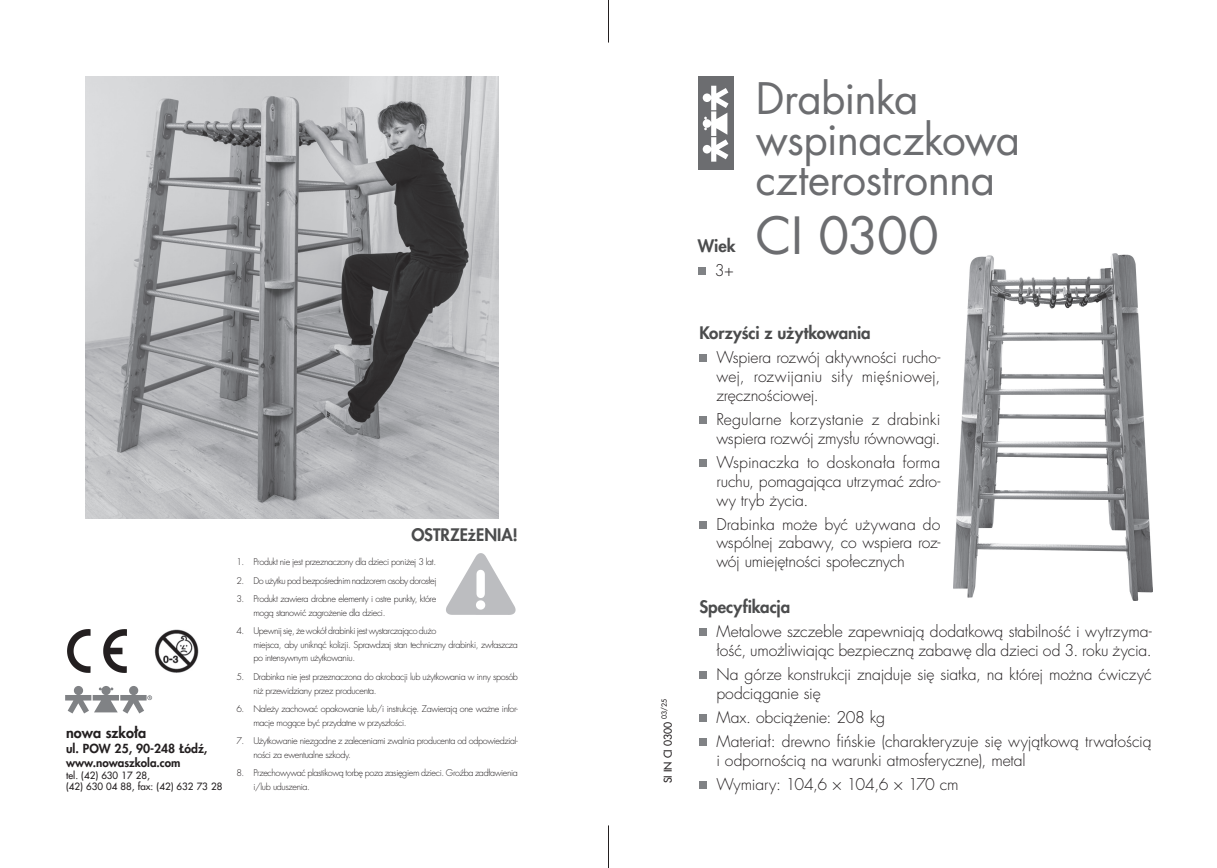
<style>
.page{position:relative;width:1217px;height:868px;background:#fff}
.page>*{position:absolute;margin:0;border:0;box-sizing:border-box;transform-origin:0 0}
.Number{font:49.95px "Futura LTS Book";letter-spacing:-.02em;color:#6c6d70}
.Name1{font:42.3px/40.5px "Futura LTS Book";letter-spacing:-.02em;color:#6c6d70}
.Point{font:800 16.8px "Futura LTS";letter-spacing:-.005em;color:#4b4c4d}
.Point-2{font:300 15.75px/18.9px "Futura LTS";letter-spacing:-.005em;color:#231f20}
.t1{font:800 14.4px "Futura LTS";color:#231f20}
.t2{font:800 12.15px "Futura LTS";color:#231f20}
.t3{font:800 11.55px "Futura LTS";color:#231f20}
.t4{font:10.5px "Futura LTS";color:#231f20}
.t5{font:9.75px/11.7px "Futura LTS";color:#231f20}
.Point-3{font:300 9px/13.5px "Futura LTS";letter-spacing:-.04em;color:#231f20}
.t6{font:6.9px "Futura LTS";color:#231f20}
</style>
<div class="page">
<img style="left:953px;top:253px;width:199px;height:347px">
<div style="left:699px;top:354px;width:7px;height:7px;background:#808285"></div>
<div style="left:699px;top:416px;width:7px;height:7px;background:#808285"></div>
<div style="left:699px;top:459px;width:7px;height:7px;background:#808285"></div>
<div style="left:699px;top:521px;width:7px;height:7px;background:#808285"></div>
<div style="left:699px;top:628px;width:7px;height:7px;background:#808285"></div>
<div style="left:699px;top:671px;width:7px;height:7px;background:#808285"></div>
<div style="left:699px;top:714px;width:7px;height:7px;background:#808285"></div>
<div style="left:699px;top:738px;width:7px;height:7px;background:#808285"></div>
<div style="left:699px;top:781px;width:7px;height:7px;background:#808285"></div>
<div style="left:697px;top:77px;width:36px;height:93px;background:#6c6d70"></div>
<svg style="left:702px;top:86px;width:26px;height:76px"></svg>
<img style="left:67px;top:629px;width:59px;height:43px">
<img style="left:446px;top:553px;width:70px;height:62px">
<svg style="left:65px;top:686px;width:87px;height:27px"></svg>
<div style="left:697px;top:267px;width:8px;height:7px;background:#808285"></div>
<img style="left:154px;top:629px;width:45px;height:44px">
<hr style="left:608px;top:0;width:1px;height:43px;background:#231f20">
<hr style="left:608px;top:825px;width:1px;height:42px;background:#231f20">
<img style="left:85px;top:77px;width:414px;height:441px">
<p class="t1" style="left:66px;top:723px;width:82px">nowa szko³a</p>
<p class="t2" style="left:66px;top:740px;width:143px">ul. POW 25, 90-248 £ódŸ,</p>
<p class="t3" style="left:66px;top:754px;width:116px">www.nowaszkola.com</p>
<p class="t5" style="left:66px;top:769px;width:158px">tel. (42) 630 17 28,<br>(42) 630 04 88, fax: (42) 632 73 28</p>
<p class="Point" style="left:411px;top:523px;width:108px">OSTRZE¿ENIA!</p>
<p class="Point-3" style="left:236px;top:555px;width:201px">1. Produkt nie jest przeznaczony dla dzieci poniżej 3 lat.</p>
<p class="Point-3" style="left:236px;top:573px;width:201px">2. Do użytku pod bezpośrednim nadzorem osoby dorosłej</p>
<p class="Point-3" style="left:253px;top:592px;width:184px;text-indent:-17px">3. Produkt zawiera drobne elementy i ostre punkty, które mogą stanowić zagrożenie dla dzieci.</p>
<p class="Point-3" style="left:253px;top:624px;width:266px;text-indent:-17px">4. Upewnij się, że wokół drabinki jest wystarczająco dużo<br>miejsca, aby uniknąć kolizji. Sprawdzaj stan techniczny drabinki, zwłaszcza po intensywnym użytkowaniu.</p>
<p class="Point-3" style="left:253px;top:670px;width:266px;text-indent:-17px">5. Drabinka nie jest przeznaczona do akrobacji lub użytkowania w inny sposób niż przewidziany przez producenta.</p>
<p class="Point-3" style="left:253px;top:702px;width:266px;text-indent:-17px">6. Należy zachować opakowanie lub/i instrukcję. Zawierają one ważne infor&shy;macje mogące być przydatne w przyszłości.</p>
<p class="Point-3" style="left:253px;top:734px;width:266px;text-indent:-17px">7. Użytkowanie niezgodne z zaleceniami zwalnia producenta od odpowiedzial&shy;ności za ewentualne szkody.</p>
<p class="Point-3" style="left:253px;top:766px;width:266px;text-indent:-17px">8. Przechowywać plastikową torbę poza zasięgiem dzieci. Groźba zadławienia i/lub uduszenia.</p>
<p class="t6" style="left:659px;top:718px;width:21px;rotate:-90deg">03/25</p>
<p class="t4" style="left:660px;top:783px;width:63px;rotate:-90deg">SI IN CI 0300</p>
<p class="Point" style="left:697px;top:234px;width:39px">Wiek</p>
<p class="Point-2" style="left:714px;top:261px;width:21px">3+</p>
<p class="Name1" style="left:755px;top:79px;width:265px">Drabinka wspinaczkowa czterostronna</p>
<p class="Number" style="left:755px;top:203px;width:184px">CI 0300</p>
<p class="Point" style="left:699px;top:321px;width:173px">Korzyści z użytkowania</p>
<p class="Point-2" style="left:716px;top:348px;width:225px;text-align:justify">Wspiera rozwój aktywności rucho&shy;wej, rozwijaniu siły mięśniowej, zręcznościowej.</p>
<p class="Point-2" style="left:716px;top:410px;width:225px">Regularne korzystanie z drabinki wspiera rozwój zmysłu równowagi.</p>
<p class="Point-2" style="left:716px;top:453px;width:225px;text-align:justify">Wspinaczka to doskonała forma ruchu, pomagająca utrzymać zdro&shy;wy tryb życia.</p>
<p class="Point-2" style="left:716px;top:514px;width:225px;text-align:justify">Drabinka może być używana do wspólnej zabawy, co wspiera roz&shy;wój umiejętności społecznych</p>
<p class="Point" style="left:699px;top:595px;width:92px">Specyfikacja</p>
<p class="Point-2" style="left:716px;top:622px;width:436px">Metalowe szczeble zapewniają dodatkową stabilność i wytrzyma&shy;łość, umożliwiając bezpieczną zabawę dla dzieci od 3. roku życia.</p>
<p class="Point-2" style="left:716px;top:665px;width:436px">Na górze konstrukcji znajduje się siatka, na której można ćwiczyć podciąganie się</p>
<p class="Point-2" style="left:716px;top:708px;width:170px">Max. obciążenie: 208 kg</p>
<p class="Point-2" style="left:716px;top:732px;width:436px">Materiał: drewno fińskie (charakteryzuje się wyjątkową trwałością i odpornością na warunki atmosferyczne), metal</p>
<p class="Point-2" style="left:716px;top:775px;width:244px">Wymiary: 104,6 × 104,6 × 170 cm</p>
</div>
